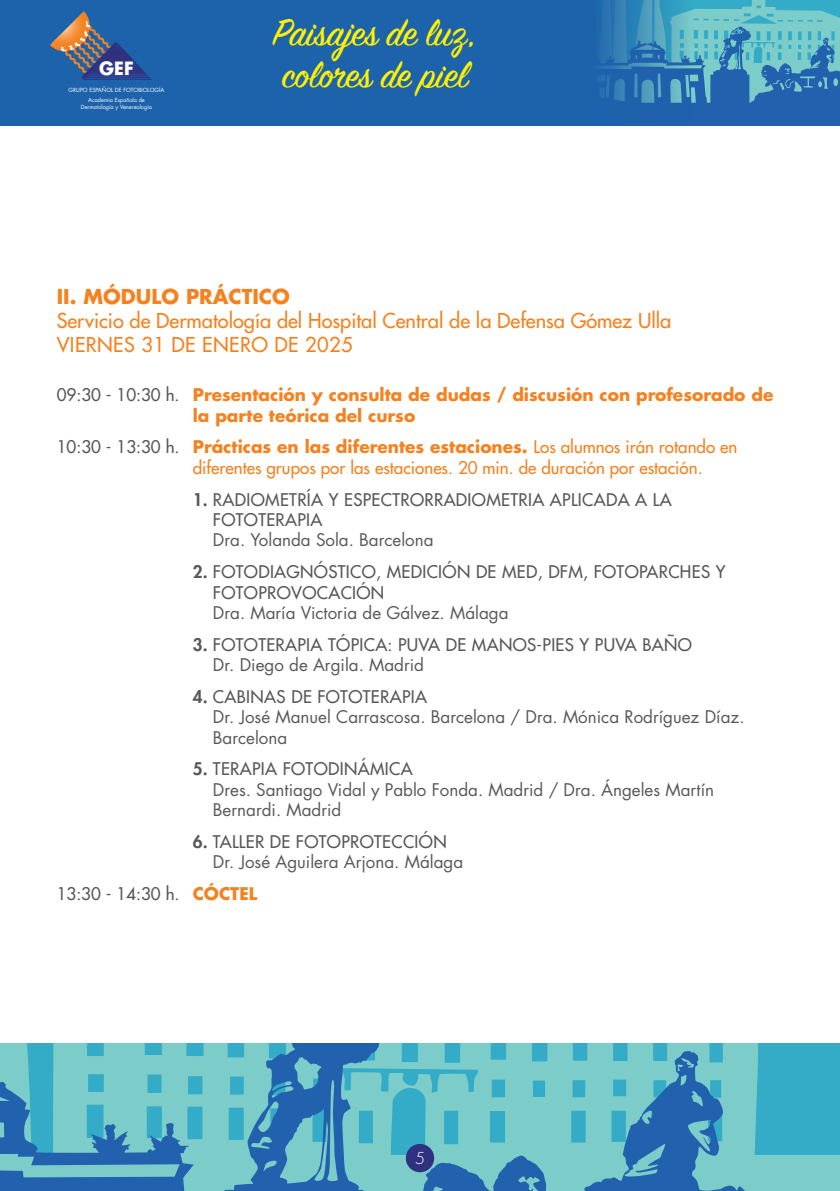
<style>
.page{position:relative;width:840px;height:1191px;background:#fff}
.page>*{position:absolute;margin:0;border:0;box-sizing:border-box;transform-origin:0 0}
.t1{font:42px/42.2px "Sign Painter House Script";letter-spacing:-.005em;color:#fff101}
.t2{font:20px/24px "Futura LT";color:#f58220}
.t3{font:700 20px "Futura LT";color:#f58220}
.t4{font:700 17.8px "Futura LT";color:#fff}
.t5{font:17px/20.4px "Futura LT";color:#57585a}
.t6{font:17px/20.4px "Futura LT";letter-spacing:.02em;color:#57585a}
.t7{font:17px/20.4px "Futura LT";color:#f58220}
.t8{font:700 17px/20.4px "Futura LT";color:#f58220}
.t9{font:300 16px "Futura LT";color:#fff}
.t10{font:5.6px/10px "Futura LT";color:#fff;text-align:center}
.s1{font-weight:400;color:#57585a}
.s2{color:#57585a}
.s3{font-weight:700}
.s4{font-weight:800}
.s5{font-style:inherit}
.s6{font-weight:700;color:#f58220}
</style>
<div class="page">
<div style="left:0;top:1155px;width:839px;height:36px;background:#7ccdca"></div>
<svg style="left:199px;top:1043px;width:565px;height:112px;background:#69c4c9"></svg>
<svg style="left:0;top:1043px;width:199px;height:148px;background:#58abc2"></svg>
<svg style="left:213px;top:1043px;width:166px;height:148px;background:#52a0bf"></svg>
<svg style="left:374px;top:1051px;width:452px;height:140px;fill:#7ccdca"></svg>
<div style="left:405px;top:1143px;width:29px;height:29px;background:#303180;border-radius:50%"></div>
<div style="left:0;top:0;width:737px;height:126px;background:#1d63ac"></div>
<svg style="left:601px;top:0;width:238px;height:126px"></svg>
<hr style="left:84px;top:79px;width:68px;height:1px;background:#303180">
<hr style="left:84px;top:77px;width:68px;height:1px;background:#303180">
<hr style="left:84px;top:74px;width:68px;height:2px;background:#303180">
<hr style="left:84px;top:72px;width:68px;height:2px;background:#303180">
<hr style="left:84px;top:70px;width:68px;height:1px;background:#303180">
<hr style="left:84px;top:68px;width:68px;height:1px;background:#303180">
<hr style="left:84px;top:66px;width:68px;height:1px;background:#303180">
<hr style="left:84px;top:64px;width:68px;height:1px;background:#303180">
<hr style="left:84px;top:62px;width:68px;height:1px;background:#303180">
<hr style="left:84px;top:60px;width:68px;height:1px;background:#303180">
<hr style="left:84px;top:58px;width:68px;height:1px;background:#303180">
<hr style="left:84px;top:55px;width:68px;height:2px;background:#303180">
<hr style="left:84px;top:53px;width:68px;height:2px;background:#303180">
<hr style="left:84px;top:51px;width:68px;height:1px;background:#303180">
<hr style="left:84px;top:49px;width:68px;height:1px;background:#303180">
<hr style="left:84px;top:47px;width:68px;height:1px;background:#303180">
<hr style="left:84px;top:45px;width:68px;height:1px;background:#303180">
<hr style="left:84px;top:44px;width:68px;height:1px;background:#303180">
<svg style="left:50px;top:11px;width:72px;height:69px"></svg>
<p class="t4" style="left:99px;top:56px;width:36px">GEF</p>
<p class="t10" style="left:69px;top:85px;width:97px">GRUPO ESPAÑOL DE FOTOBIOLOGÍA<br>Academia Española de</p>
<p class="t10" style="left:81px;top:102px;width:72px">Dermatología y Venereología</p>
<h1 class="t1" style="left:273px;top:15px;width:205px">Paisajes de luz, colores de piel</h1>
<p class="t3" style="left:57px;top:284px;width:234px">II. MÓDULO PRÁCTICO</p>
<p class="t2" style="left:57px;top:309px;width:615px">Servicio de Dermatología del Hospital Central de la Defensa Gómez Ulla<br>VIERNES 31 DE ENERO DE 2025</p>
<p class="t8" style="left:193px;top:384px;width:581px;text-indent:-136px"><span class="s1">09:30 - 10:30 h.</span> Presentación y consulta de dudas / discusión con profesorado de la parte teórica del curso</p>
<p class="t7" style="left:193px;top:437px;width:545px;text-indent:-136px"><span class="s2">10:30 - 13:30 h.</span> <span class="s3">Prácticas en las diferentes estaciones.</span> Los alumnos irán rotando en diferentes grupos por las estaciones. 20 min. de duración por estación.</p>
<p class="t6" style="left:213px;top:489px;width:460px;text-indent:-20px"><span class="s4">1.</span> RADIOMETRÍA Y ESPECTRORRADIOMETRIA APLICADA A LA<br>FOTOTERAPIA</p>
<p class="t5" style="left:213px;top:530px;width:222px">Dra. Yolanda Sola. Barcelona</p>
<p class="t6" style="left:213px;top:561px;width:513px;text-indent:-20px"><span class="s4">2.</span> FOTODIAGNÓSTICO, MEDICIÓN DE MED, DFM, FOTOPARCHES Y<br>FOTOPROVOCACIÓN</p>
<p class="t5" style="left:213px;top:602px;width:297px">Dra. María Victoria de Gálvez. Málaga</p>
<p class="t6" style="left:213px;top:634px;width:480px;text-indent:-20px"><span class="s4">3.</span> FOTOTERAPIA TÓPICA: PUVA DE MANOS-PIES Y PUVA BAÑO<br><span class="s5">Dr. Diego de Argila. Madrid</span></p>
<p class="t5" style="left:213px;top:686px;width:533px;text-indent:-20px"><span class="s4">4.</span> <span class="s5">CABINAS DE FOTOTERAPIA<br></span>Dr. José Manuel Carrascosa. Barcelona / Dra. Mónica Rodríguez Díaz.<br>Barcelona</p>
<p class="t5" style="left:213px;top:759px;width:502px;text-indent:-20px"><span class="s4">5.</span> <span class="s5">TERAPIA FOTODINÁMICA<br></span>Dres. Santiago Vidal y Pablo Fonda. Madrid / Dra. Ángeles Martín<br>Bernardi. Madrid</p>
<p class="t5" style="left:213px;top:831px;width:251px;text-indent:-20px"><span class="s4">6.</span> <span class="s5">TALLER DE FOTOPROTECCIÓN<br></span>Dr. José Aguilera Arjona. Málaga</p>
<p class="t6" style="left:57px;top:883px;width:202px">13:30 - 14:30 h. <span class="s6">CÓCTEL</span></p>
<p class="t9" style="left:415px;top:1148px;width:11px">5</p>
</div>
